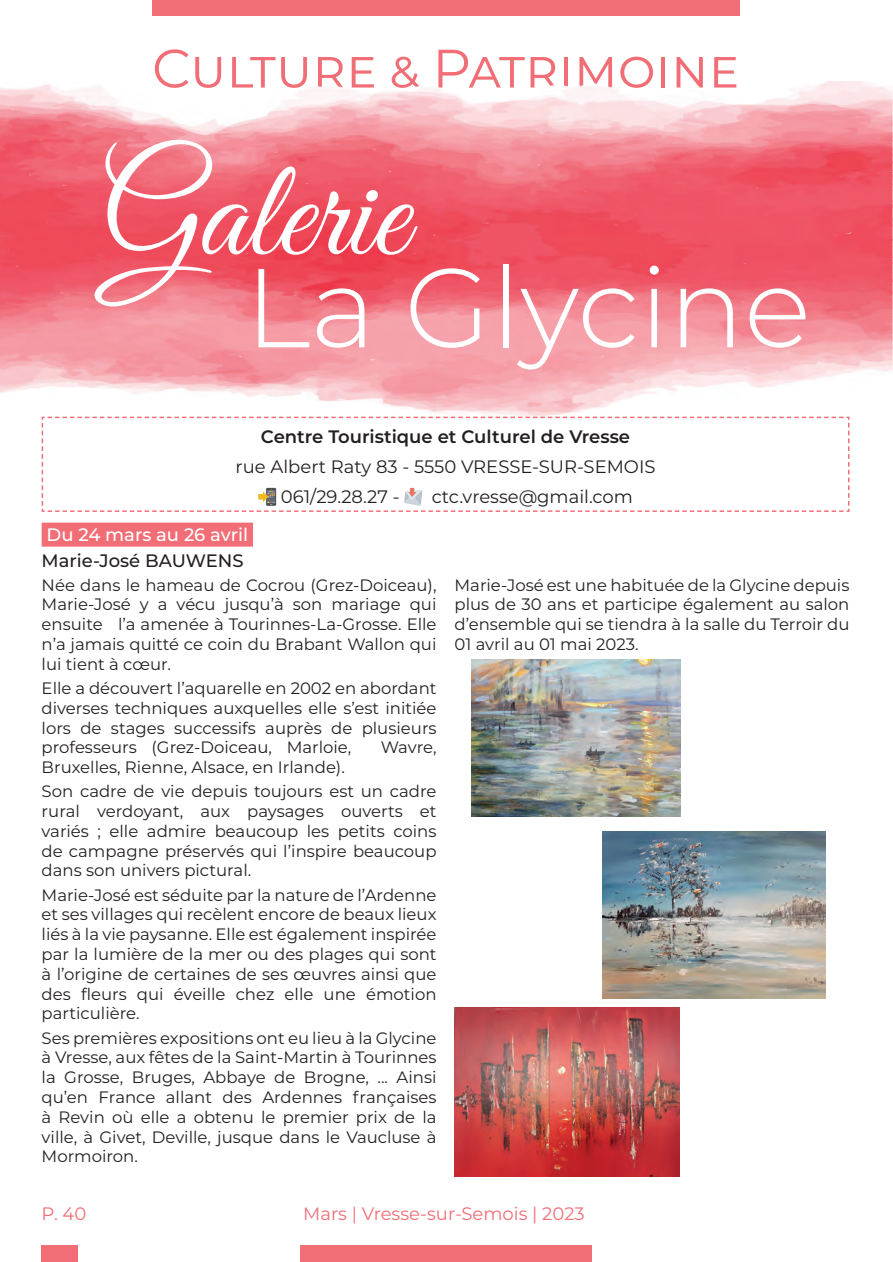
<style>
.page{position:relative;width:893px;height:1262px;background:#fff}
.page>*{position:absolute;margin:0;border:0;box-sizing:border-box;transform-origin:0 0}
.t1{font:139.8px "Great Vibes";color:#fff}
.t2{font:300 111.9px "Montserrat";color:#fff}
.t3{font:54px "Montserrat";color:#f16e77}
.t4{font:18px/30.2px "Montserrat";color:#231f20}
.t5{font:600 18px "Montserrat";color:#231f20}
.t6{font:18px "Montserrat";color:#f16e77}
.t7{font:500 18px "Montserrat";color:#fff}
.t8{font:500 18px "Montserrat";color:#231f20}
.t9{font:16.5px/19.8px "Montserrat";color:#231f20;text-align:justify}
</style>
<div class="page">
<div style="left:152px;top:0;width:587px;height:16px;background:#f16e77"></div>
<div style="left:300px;top:1245px;width:291px;height:16px;background:#f16e77"></div>
<div style="left:42px;top:1245px;width:36px;height:16px;background:#f16e77"></div>
<img style="left:0;top:82px;width:892px;height:334px">
<div style="left:42px;top:522px;width:211px;height:24px;background:#f16e77"></div>
<img style="left:471px;top:659px;width:209px;height:157px">
<img style="left:603px;top:831px;width:222px;height:166px">
<img style="left:455px;top:1007px;width:225px;height:169px">
<svg style="left:42px;top:416px;width:808px;height:96px"></svg>
<h3 class="t3" style="left:152px;top:31px;width:589px">Culture &amp; Patrimoine</h3>
<h1 class="t1" style="left:101px;top:135px;width:307px">Galerie</h1>
<h2 class="t2" style="left:245px;top:231px;width:568px">La Glycine</h2>
<p class="t5" style="left:261px;top:423px;width:371px">Centre Touristique et Culturel de Vresse</p>
<p class="t4" style="left:281px;top:451px;width:376px;text-indent:-45px">rue Albert Raty 83 - 5550 VRESSE-SUR-SEMOIS<br>061/29.28.27 -</p>
<p class="t4" style="left:432px;top:481px;width:203px">ctc.vresse@gmail.com</p>
<p class="t7" style="left:46px;top:521px;width:203px">Du 24 mars au 26 avril</p>
<p class="t8" style="left:42px;top:547px;width:204px">Marie-José BAUWENS</p>
<p class="t9" style="left:42px;top:574px;width:396px">Née dans le hameau de Cocrou (Grez-Doiceau), Marie-José y a vécu jusqu’à son mariage qui ensuite l’a amenée à Tourinnes-La-Grosse. Elle n’a jamais quitté ce coin du Brabant Wallon qui lui tient à cœur.</p>
<p class="t9" style="left:42px;top:677px;width:396px">Elle a découvert l’aquarelle en 2002 en abordant diverses techniques auxquelles elle s’est initiée lors de stages successifs auprès de plusieurs professeurs (Grez-Doiceau, Marloie,</p>
<p class="t9" style="left:381px;top:736px;width:57px">Wavre,</p>
<p class="t9" style="left:42px;top:754px;width:396px;line-height:24px">Bruxelles, Rienne, Alsace, en Irlande).<br>Son cadre de vie depuis toujours est un cadre</p>
<p class="t9" style="left:42px;top:800px;width:396px">rural verdoyant, aux paysages ouverts et variés ; elle admire beaucoup les petits coins de campagne préservés qui l’inspire beaucoup dans son univers pictural.</p>
<p class="t9" style="left:42px;top:884px;width:396px">Marie-José est séduite par la nature de l’Ardenne et ses villages qui recèlent encore de beaux lieux liés à la vie paysanne. Elle est également inspirée par la lumière de la mer ou des plages qui sont à l’origine de certaines de ses œuvres ainsi que des fleurs qui éveille chez elle une émotion particulière.</p>
<p class="t9" style="left:42px;top:1026px;width:396px">Ses premières expositions ont eu lieu à la Glycine à Vresse, aux fêtes de la Saint-Martin à Tourinnes la Grosse, Bruges, Abbaye de Brogne, ... Ainsi qu’en France allant des Ardennes françaises à Revin où elle a obtenu le premier prix de la ville, à Givet, Deville, jusque dans le Vaucluse à Mormoiron.</p>
<p class="t9" style="left:455px;top:574px;width:396px">Marie-José est une habituée de la Glycine depuis plus de 30 ans et participe également au salon d’ensemble qui se tiendra à la salle du Terroir du 01 avril au 01 mai 2023.</p>
<p class="t6" style="left:42px;top:1201px;width:46px">P. 40</p>
<p class="t6" style="left:303px;top:1201px;width:283px">Mars | Vresse-sur-Semois | 2023</p>
</div>
